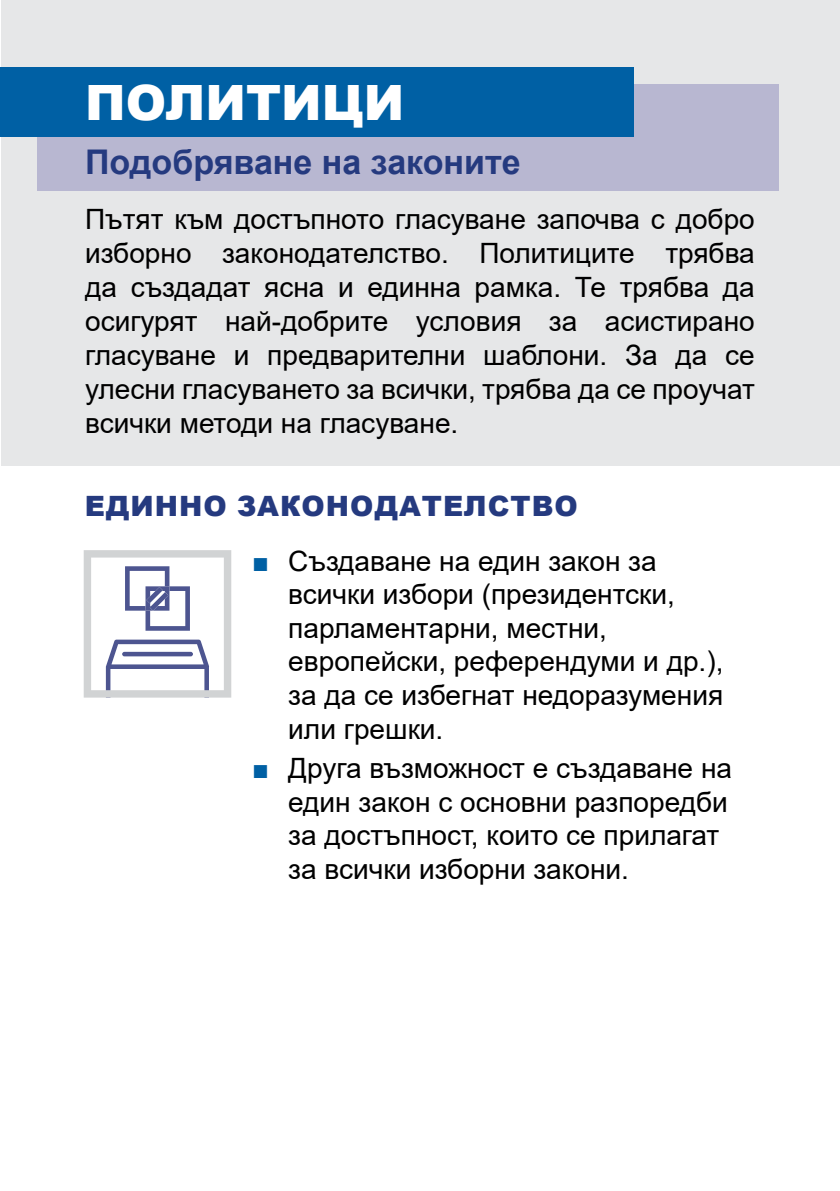
<style>
.page{position:relative;width:840px;height:1191px;background:#fff}
.page>*{position:absolute;margin:0;border:0;box-sizing:border-box;transform-origin:0 0}
.Heading2{font:900 48.6px "Arial";color:#fff}
.Heading3{font:700 34px "Arial";color:#253a7f}
.t1{font:28px/33.6px "Arial";color:#000}
.Heading4{font:900 28px "Arial";letter-spacing:.035em;color:#253a7f}
.s1{color:#0060a4}
</style>
<div class="page">
<div style="left:1px;top:0;width:838px;height:465px;background:#e6e7e8"></div>
<div style="left:37px;top:84px;width:741px;height:106px;background:#b8b7d1"></div>
<div style="left:0;top:67px;width:633px;height:69px;background:#0060a4"></div>
<svg style="left:84px;top:550px;width:147px;height:147px"></svg>
<h2 class="Heading2" style="left:85px;top:67px;width:320px">ПОЛИТИЦИ</h2>
<h3 class="Heading3" style="left:85px;top:138px;width:437px">Подобряване на законите</h3>
<p class="t1" style="left:85px;top:202px;width:670px;text-align:justify">Пътят към достъпното гласуване започва с добро изборно законодателство. Политиците трябва да създадат ясна и единна рамка. Те трябва да осигурят най-добрите условия за асистирано гласуване и предварителни шаблони. За да се улесни гласуването за всички, трябва да се проучат всички методи на гласуване.</p>
<h4 class="Heading4" style="left:85px;top:485px;width:494px">ЕДИННО ЗАКОНОДАТЕЛСТВО</h4>
<p class="t1" style="left:288px;top:544px;width:436px;text-indent:-36px"><span class="s1">■</span> Създаване на един закон за всички избори (президентски, парламентарни, местни, европейски, референдуми и др.), за да се избегнат недоразумения или грешки.</p>
<p class="t1" style="left:288px;top:751px;width:445px;text-indent:-36px"><span class="s1">■</span> Друга възможност е създаване на един закон с основни разпоредби за достъпност, които се прилагат за всички изборни закони.</p>
</div>
